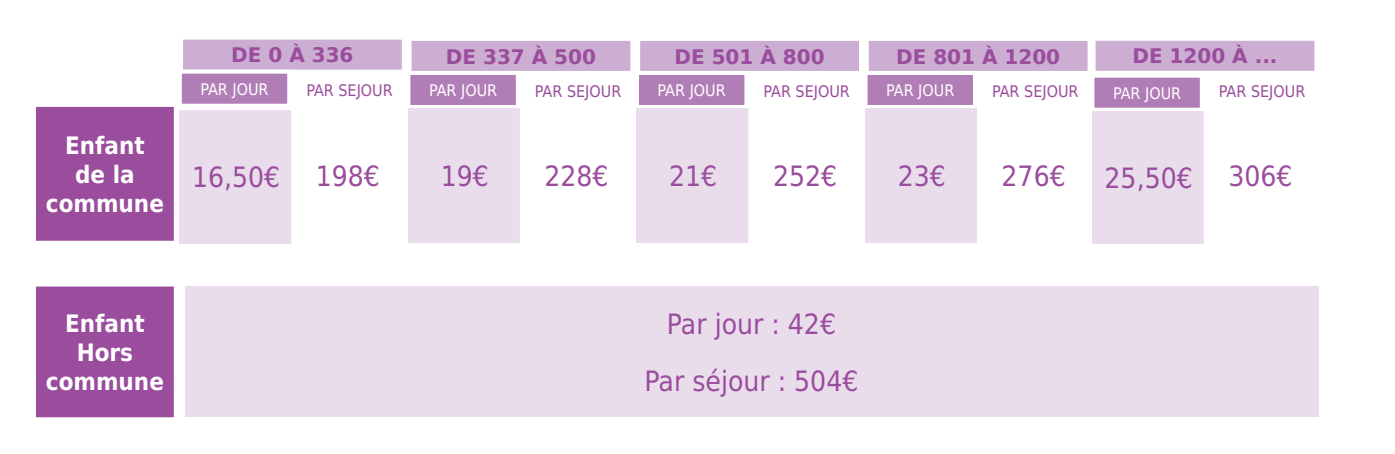
<style>
.page{position:relative;width:1395px;height:454px;background:#fff}
.page>*{position:absolute;margin:0;border:0;box-sizing:border-box;transform-origin:0 0}
.t1{font:28px "DejaVu Sans Condensed";color:#9a4c9d}
.t2{font:700 24px "DejaVu Sans Condensed";color:#fff}
.t3{font:700 20px "DejaVu Sans";color:#9a4c9d}
.t4{font:16px "DejaVu Sans Condensed";color:#9a4c9d}
.t5{font:16px "DejaVu Sans Condensed";color:#fff}
</style>
<div class="page">
<div style="left:181px;top:38px;width:223px;height:34px;background:#ccaed2"></div>
<div style="left:179px;top:36px;width:227px;height:38px;border:4px solid #fff"></div>
<div style="left:180px;top:72px;width:109px;height:34px;background:#b17db6"></div>
<div style="left:178px;top:70px;width:113px;height:38px;border:4px solid #fff"></div>
<div style="left:34px;top:105px;width:142px;height:138px;background:#9a4c9d"></div>
<div style="left:32px;top:103px;width:146px;height:142px;border:4px solid #fff"></div>
<div style="left:34px;top:284px;width:142px;height:135px;background:#9a4c9d"></div>
<div style="left:32px;top:282px;width:146px;height:139px;border:4px solid #fff"></div>
<div style="left:293px;top:71px;width:113px;height:38px;border:4px solid #fff"></div>
<div style="left:179px;top:110px;width:114px;height:133px;background:#e9ddec"></div>
<div style="left:291px;top:105px;width:114px;height:140px;border:4px solid #fff"></div>
<div style="left:185px;top:286px;width:1133px;height:131px;background:#e9ddec"></div>
<div style="left:409px;top:39px;width:223px;height:34px;background:#ccaed2"></div>
<div style="left:407px;top:37px;width:227px;height:38px;border:4px solid #fff"></div>
<div style="left:408px;top:73px;width:110px;height:34px;background:#b17db6"></div>
<div style="left:406px;top:71px;width:114px;height:38px;border:4px solid #fff"></div>
<div style="left:408px;top:108px;width:113px;height:135px;background:#e9ddec"></div>
<div style="left:638px;top:39px;width:223px;height:34px;background:#ccaed2"></div>
<div style="left:636px;top:37px;width:227px;height:38px;border:4px solid #fff"></div>
<div style="left:637px;top:73px;width:109px;height:34px;background:#b17db6"></div>
<div style="left:635px;top:71px;width:113px;height:38px;border:4px solid #fff"></div>
<div style="left:750px;top:72px;width:113px;height:38px;border:4px solid #fff"></div>
<div style="left:636px;top:108px;width:114px;height:135px;background:#e9ddec"></div>
<div style="left:748px;top:107px;width:114px;height:138px;border:4px solid #fff"></div>
<div style="left:867px;top:39px;width:222px;height:34px;background:#ccaed2"></div>
<div style="left:865px;top:37px;width:226px;height:38px;border:4px solid #fff"></div>
<div style="left:865px;top:73px;width:110px;height:34px;background:#b17db6"></div>
<div style="left:863px;top:71px;width:114px;height:38px;border:4px solid #fff"></div>
<div style="left:865px;top:108px;width:113px;height:135px;background:#e9ddec"></div>
<div style="left:1093px;top:39px;width:223px;height:34px;background:#ccaed2"></div>
<div style="left:1091px;top:37px;width:227px;height:38px;border:4px solid #fff"></div>
<div style="left:1092px;top:76px;width:110px;height:34px;background:#b17db6"></div>
<div style="left:1090px;top:74px;width:114px;height:38px;border:4px solid #fff"></div>
<div style="left:1092px;top:111px;width:113px;height:132px;background:#e9ddec"></div>
<p class="t2" style="left:65px;top:126px;width:81px">Enfant</p>
<p class="t2" style="left:75px;top:155px;width:61px">de la</p>
<p class="t2" style="left:46px;top:183px;width:120px">commune</p>
<p class="t3" style="left:231px;top:39px;width:124px">DE 0 À 336</p>
<p class="t5" style="left:200px;top:76px;width:70px">PAR JOUR</p>
<p class="t4" style="left:306px;top:77px;width:88px">PAR SEJOUR</p>
<p class="t1" style="left:192px;top:154px;width:90px">16,50€</p>
<p class="t1" style="left:316px;top:153px;width:66px">198€</p>
<p class="t3" style="left:446px;top:40px;width:152px">DE 337 À 500</p>
<p class="t5" style="left:429px;top:77px;width:70px">PAR JOUR</p>
<p class="t4" style="left:535px;top:78px;width:88px">PAR SEJOUR</p>
<p class="t1" style="left:441px;top:154px;width:50px">19€</p>
<p class="t1" style="left:544px;top:154px;width:66px">228€</p>
<p class="t3" style="left:674px;top:40px;width:152px">DE 501 À 800</p>
<p class="t5" style="left:657px;top:77px;width:70px">PAR JOUR</p>
<p class="t4" style="left:763px;top:78px;width:88px">PAR SEJOUR</p>
<p class="t1" style="left:669px;top:153px;width:50px">21€</p>
<p class="t1" style="left:773px;top:154px;width:66px">252€</p>
<p class="t3" style="left:896px;top:40px;width:166px">DE 801 À 1200</p>
<p class="t5" style="left:886px;top:77px;width:70px">PAR JOUR</p>
<p class="t4" style="left:992px;top:78px;width:88px">PAR SEJOUR</p>
<p class="t1" style="left:898px;top:154px;width:50px">23€</p>
<p class="t1" style="left:1001px;top:154px;width:66px">276€</p>
<p class="t3" style="left:1132px;top:40px;width:147px">DE 1200 À ...</p>
<p class="t5" style="left:1113px;top:80px;width:70px">PAR JOUR</p>
<p class="t4" style="left:1219px;top:78px;width:88px">PAR SEJOUR</p>
<p class="t1" style="left:1104px;top:155px;width:90px">25,50€</p>
<p class="t1" style="left:1228px;top:153px;width:66px">306€</p>
<p class="t2" style="left:65px;top:304px;width:81px">Enfant</p>
<p class="t2" style="left:77px;top:332px;width:58px">Hors</p>
<p class="t2" style="left:46px;top:361px;width:120px">commune</p>
<p class="t1" style="left:667px;top:301px;width:170px">Par jour : 42€</p>
<p class="t1" style="left:644px;top:358px;width:215px">Par séjour : 504€</p>
</div>
